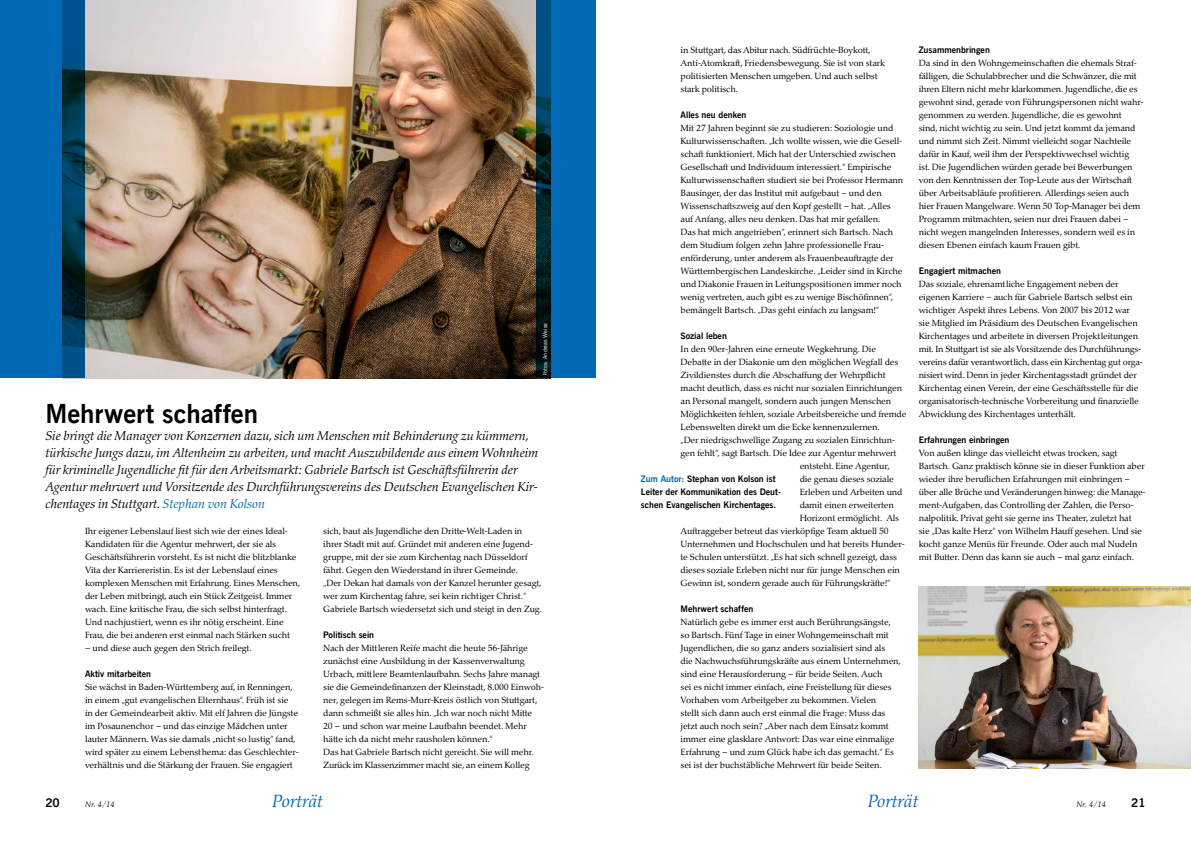
<style>
.page{position:relative;width:1191px;height:842px;background:#fff}
.page>*{position:absolute;margin:0;border:0;box-sizing:border-box;transform-origin:0 0}
.t1{font:26px "News Gothic Bd BT";color:#000}
.t2{font:italic 18px "Palatino Nova";letter-spacing:-.01em;color:#0068b4}
.t3{font:italic 13px/17px "Palatino Nova";letter-spacing:-.015em;color:#000}
.t4{font:12px "News Gothic Bd BT";color:#000}
.t5{font:9px/13px "Palatino Nova";letter-spacing:-.015em;color:#000}
.t6{font:8.9px/13px "News Gothic Bd BT";color:#000}
.t7{font:italic 8px "Palatino Nova";letter-spacing:.01em;color:#000}
.t8{font:5.5px "News Gothic BT";letter-spacing:.02em;color:#fff}
.s1{color:#0068b4}
</style>
<div class="page">
<img style="left:85px;top:0;width:451px;height:378px">
<svg style="left:536px;top:0;width:59px;height:378px;background:#005895"></svg>
<svg style="left:0;top:0;width:85px;height:378px;background:#005b9b"></svg>
<img style="left:918px;top:586px;width:273px;height:182px">
<p class="t8" style="left:541px;top:375px;width:54px;rotate:-90deg">Fotos: Andreas Weise</p>
<h1 class="t1" style="left:45px;top:397px;width:214px">Mehrwert schaffen</h1>
<p class="t3" style="left:45px;top:428px;width:494px">Sie bringt die Manager von Konzernen dazu, sich um Menschen mit Behinderung zu kümmern, türkische Jungs dazu, im Altenheim zu arbeiten, und macht Auszubildende aus einem Wohnheim für kriminelle Jugendliche fit für den Arbeitsmarkt: Gabriele Bartsch ist Geschäftsführerin der Agentur mehrwert und Vorsitzende des Durchführungsvereins des Deutschen Evangelischen Kir&shy;chentages in Stuttgart. <span class="s1">Stephan von Kolson</span></p>
<p class="t5" style="left:85px;top:525px;width:217px">Ihr eigener Lebenslauf liest sich wie der eines Ideal-Kandidaten für die Agentur mehrwert, der sie als Geschäftsführerin vorsteht. Es ist nicht die blitzblanke Vita der Karriereristin. Es ist der Lebenslauf eines komplexen Menschen mit Erfahrung. Eines Menschen, der Leben mitbringt, auch ein Stück Zeitgeist. Immer wach. Eine kritische Frau, die sich selbst hinterfragt.<br>Und nachjustiert, wenn es ihr nötig erscheint. Eine Frau, die bei anderen erst einmal nach Stärken sucht</p>
<p class="t5" style="left:85px;top:642px;width:168px">– und diese auch gegen den Strich freilegt.</p>
<p class="t6" style="left:85px;top:668px;width:68px">Aktiv mitarbeiten</p>
<p class="t5" style="left:85px;top:681px;width:215px">Sie wächst in Baden-Württemberg auf, in Renningen, in einem „gut evangelischen Elternhaus“. Früh ist sie in der Gemeindearbeit aktiv. Mit elf Jahren die Jüngste im Posaunenchor – und das einzige Mädchen unter lauter Männern. Was sie damals „nicht so lustig“ fand, wird später zu einem Lebensthema: das Geschlechter&shy;verhältnis und die Stärkung der Frauen. Sie engagiert</p>
<p class="t5" style="left:323px;top:525px;width:220px">sich, baut als Jugendliche den Dritte-Welt-Laden in ihrer Stadt mit auf. Gründet mit anderen eine Jugend&shy;gruppe, mit der sie zum Kirchentag nach Düsseldorf fährt. Gegen den Wiederstand in ihrer Gemeinde.<br>„Der Dekan hat damals von der Kanzel herunter gesagt, wer zum Kirchentag fahre, sei kein richtiger Christ.“ Gabriele Bartsch wiedersetzt sich und steigt in den Zug.</p>
<p class="t6" style="left:323px;top:629px;width:52px">Politisch sein</p>
<p class="t5" style="left:323px;top:642px;width:222px">Nach der Mittleren Reife macht die heute 56-Jährige zunächst eine Ausbildung in der Kassenverwaltung Urbach, mittlere Beamtenlaufbahn. Sechs Jahre managt sie die Gemeindefinanzen der Kleinstadt, 8.000 Einwoh&shy;ner, gelegen im Rems-Murr-Kreis östlich von Stuttgart, dann schmeißt sie alles hin. „Ich war noch nicht Mitte<br>20 – und schon war meine Laufbahn beendet. Mehr hätte ich da nicht mehr rausholen können.“<br>Das hat Gabriele Bartsch nicht gereicht. Sie will mehr.<br>Zurück im Klassenzimmer macht sie, an einem Kolleg</p>
<p class="t5" style="left:680px;top:44px;width:206px">in Stuttgart, das Abitur nach. Südfrüchte-Boykott, Anti-Atomkraft, Friedensbewegung. Sie ist von stark politisierten Menschen umgeben. Und auch selbst stark politisch.</p>
<p class="t6" style="left:680px;top:109px;width:67px">Alles neu denken</p>
<p class="t5" style="left:680px;top:122px;width:224px">Mit 27 Jahren beginnt sie zu studieren: Soziologie und Kulturwissenschaften. „Ich wollte wissen, wie die Gesell&shy;schaft funktioniert. Mich hat der Unterschied zwischen Gesellschaft und Individuum interessiert.“ Empirische Kulturwissenschaften studiert sie bei Professor Hermann Bausinger, der das Institut mit aufgebaut – und den Wissenschaftszweig auf den Kopf gestellt – hat. „Alles auf Anfang, alles neu denken. Das hat mir gefallen.<br>Das hat mich angetrieben“, erinnert sich Bartsch. Nach dem Studium folgen zehn Jahre professionelle Frau&shy;enförderung, unter anderem als Frauenbeauftragte der Württembergischen Landeskirche. „Leider sind in Kirche und Diakonie Frauen in Leitungspositionen immer noch wenig vertreten, auch gibt es zu wenige Bischöfinnen“, bemängelt Bartsch. „Das geht einfach zu langsam!“</p>
<p class="t6" style="left:680px;top:330px;width:48px">Sozial leben</p>
<p class="t5" style="left:680px;top:343px;width:197px">In den 90er-Jahren eine erneute Wegkehrung. Die</p>
<p class="t5" style="left:680px;top:356px;width:219px">Debatte in der Diakonie um den möglichen Wegfall des</p>
<p class="t5" style="left:680px;top:369px;width:207px">Zivildienstes durch die Abschaffung der Wehrpflicht</p>
<p class="t5" style="left:680px;top:382px;width:223px">macht deutlich, dass es nicht nur sozialen Einrichtungen</p>
<p class="t5" style="left:680px;top:395px;width:212px">an Personal mangelt, sondern auch jungen Menschen</p>
<p class="t5" style="left:680px;top:408px;width:227px">Möglichkeiten fehlen, soziale Arbeitsbereiche und fremde</p>
<p class="t5" style="left:680px;top:421px;width:201px">Lebenswelten direkt um die Ecke kennenzulernen.</p>
<p class="t5" style="left:680px;top:434px;width:216px">„Der niedrigschwellige Zugang zu sozialen Einrichtun-</p>
<p class="t5" style="left:680px;top:447px;width:217px">gen fehlt“, sagt Bartsch. Die Idee zur Agentur mehrwert</p>
<p class="t5" style="left:799px;top:460px;width:92px">entsteht. Eine Agentur,</p>
<p class="t5" style="left:799px;top:473px;width:96px">die genau dieses soziale</p>
<p class="t5" style="left:799px;top:486px;width:104px">Erleben und Arbeiten und</p>
<p class="t5" style="left:799px;top:499px;width:96px">damit einen erweiterten</p>
<p class="t5" style="left:799px;top:512px;width:101px">Horizont ermöglicht. Als</p>
<p class="t5" style="left:680px;top:525px;width:210px">Auftraggeber betreut das vierköpfige Team aktuell 50</p>
<p class="t5" style="left:680px;top:538px;width:226px">Unternehmen und Hochschulen und hat bereits Hunder-</p>
<p class="t5" style="left:680px;top:551px;width:218px">te Schulen unterstützt. „Es hat sich schnell gezeigt, dass</p>
<p class="t5" style="left:680px;top:564px;width:221px">dieses soziale Erleben nicht nur für junge Menschen ein</p>
<p class="t5" style="left:680px;top:577px;width:211px">Gewinn ist, sondern gerade auch für Führungskräfte!“</p>
<p class="t6" style="left:680px;top:603px;width:74px">Mehrwert schaffen</p>
<p class="t5" style="left:680px;top:616px;width:222px">Natürlich gebe es immer erst auch Berührungsängste, so Bartsch. Fünf Tage in einer Wohngemeinschaft mit Jugendlichen, die so ganz anders sozialisiert sind als<br>die Nachwuchsführungskräfte aus einem Unternehmen, sind eine Herausforderung – für beide Seiten. Auch<br>sei es nicht immer einfach, eine Freistellung für dieses Vorhaben vom Arbeitgeber zu bekommen. Vielen<br>stellt sich dann auch erst einmal die Frage: Muss das jetzt auch noch sein? „Aber nach dem Einsatz kommt immer eine glasklare Antwort: Das war eine einmalige Erfahrung – und zum Glück habe ich das gemacht.“ Es sei ist der buchstäbliche Mehrwert für beide Seiten.</p>
<p class="t6" style="left:641px;top:473px;width:142px"><span class="s1">Zum Autor:</span> Stephan von Kolson ist<br>Leiter der Kommunikation des Deut&shy;schen Evangelischen Kirchentages.</p>
<p class="t6" style="left:918px;top:44px;width:73px">Zusammenbringen</p>
<p class="t5" style="left:918px;top:57px;width:226px">Da sind in den Wohngemeinschaften die ehemals Straf&shy;fälligen, die Schulabbrecher und die Schwänzer, die mit ihren Eltern nicht mehr klarkommen. Jugendliche, die es gewohnt sind, gerade von Führungspersonen nicht wahr&shy;genommen zu werden. Jugendliche, die es gewohnt<br>sind, nicht wichtig zu sein. Und jetzt kommt da jemand und nimmt sich Zeit. Nimmt vielleicht sogar Nachteile dafür in Kauf, weil ihm der Perspektivwechsel wichtig<br>ist. Die Jugendlichen würden gerade bei Bewerbungen von den Kenntnissen der Top-Leute aus der Wirtschaft über Arbeitsabläufe profitieren. Allerdings seien auch hier Frauen Mangelware. Wenn 50 Top-Manager bei dem Programm mitmachten, seien nur drei Frauen dabei – nicht wegen mangelnden Interesses, sondern weil es in diesen Ebenen einfach kaum Frauen gibt.</p>
<p class="t6" style="left:918px;top:265px;width:84px">Engagiert mitmachen</p>
<p class="t5" style="left:918px;top:278px;width:226px">Das soziale, ehrenamtliche Engagement neben der eigenen Karriere – auch für Gabriele Bartsch selbst ein wichtiger Aspekt ihres Lebens. Von 2007 bis 2012 war sie Mitglied im Präsidium des Deutschen Evangelischen Kirchentages und arbeitete in diversen Projektleitungen mit. In Stuttgart ist sie als Vorsitzende des Durchführungs&shy;vereins dafür verantwortlich, dass ein Kirchentag gut orga&shy;nisiert wird. Denn in jeder Kirchentagsstadt gründet der Kirchentag einen Verein, der eine Geschäftsstelle für die organisatorisch-technische Vorbereitung und finanzielle Abwicklung des Kirchentages unterhält.</p>
<p class="t6" style="left:918px;top:434px;width:92px">Erfahrungen einbringen</p>
<p class="t5" style="left:918px;top:447px;width:228px">Von außen klinge das vielleicht etwas trocken, sagt Bartsch. Ganz praktisch könne sie in dieser Funktion aber wieder ihre beruflichen Erfahrungen mit einbringen – über alle Brüche und Veränderungen hinweg: die Manage&shy;ment-Aufgaben, das Controlling der Zahlen, die Perso&shy;nalpolitik. Privat geht sie gerne ins Theater, zuletzt hat<br>sie „Das kalte Herz“ von Wilhelm Hauff gesehen. Und sie kocht ganze Menüs für Freunde. Oder auch mal Nudeln mit Butter. Denn das kann sie auch – mal ganz einfach.</p>
<h3 class="t4" style="left:45px;top:795px;width:16px">20</h3>
<p class="t7" style="left:85px;top:800px;width:31px">Nr. 4/14</p>
<h2 class="t2" style="left:272px;top:791px;width:52px">Porträt</h2>
<h2 class="t2" style="left:867px;top:791px;width:52px">Porträt</h2>
<p class="t7" style="left:1076px;top:800px;width:31px">Nr. 4/14</p>
<h3 class="t4" style="left:1131px;top:795px;width:16px">21</h3>
</div>
